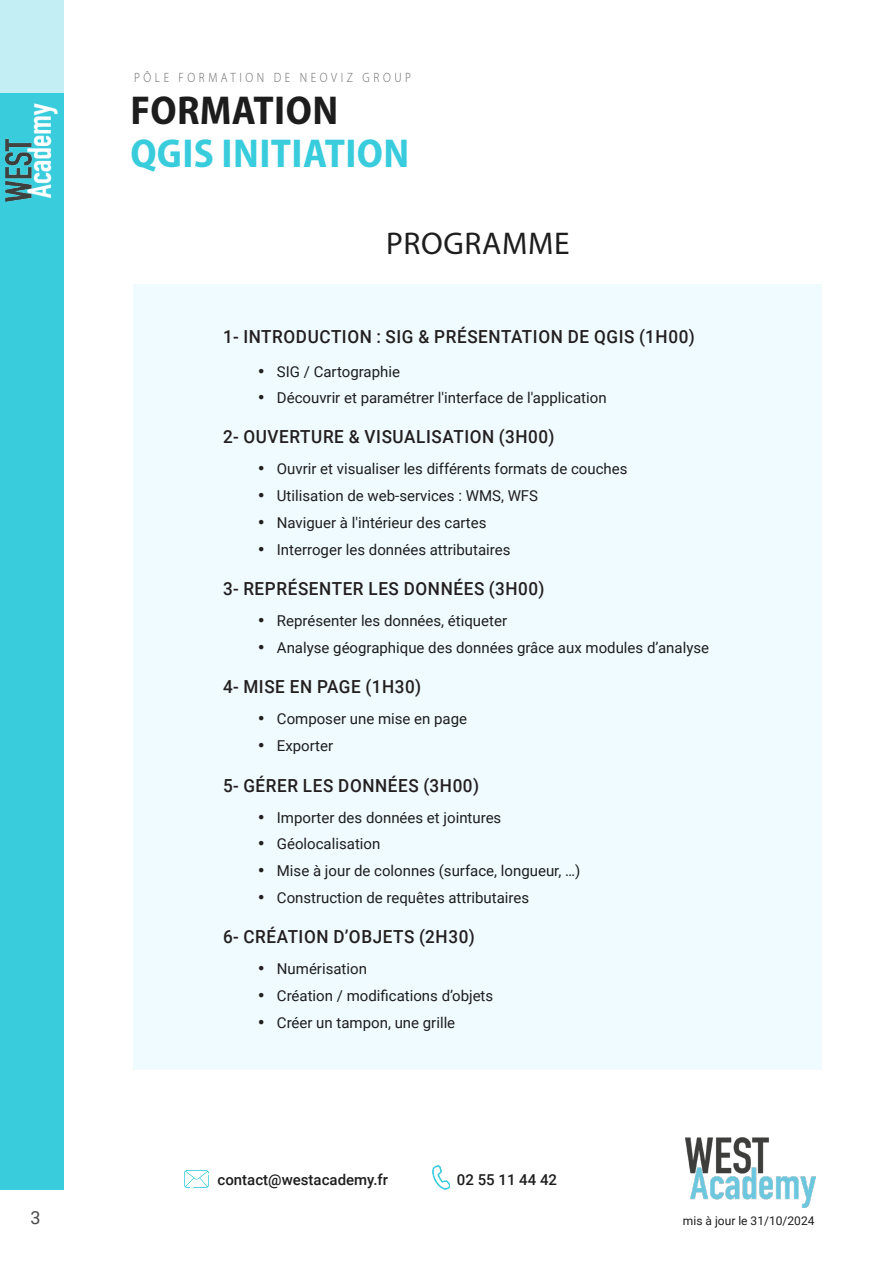
<style>
.page{position:relative;width:893px;height:1263px;background:#fff}
.page>*{position:absolute;margin:0;border:0;box-sizing:border-box;transform-origin:0 0}
.t1{font:700 semi-condensed 40.5px "Myriad Pro";letter-spacing:.01em;color:#38ccdd}
.t2{font:700 semi-condensed 40.5px "Myriad Pro";letter-spacing:.01em;color:#1d1d1d}
.t3{font:31.5px "Myriad Pro";letter-spacing:.02em;color:#1d1d1d}
.t4{font:500 18px "Roboto";letter-spacing:.035em;color:#231f20;scale:.95 1}
.t5{font:18px "Roboto";color:#494949}
.t6{font:15px "Roboto";color:#1d1d1d}
.t7{font:500 15px "Roboto";color:#1d1d1d}
.t8{font:300 13.5px "Myriad Pro";letter-spacing:.31em;color:#666;scale:.86 1}
.t9{font:12px "Roboto";color:#1d1d1d}
.s1{font-family:"Times New Roman";font-size:18px;color:#231f20}
</style>
<div class="page">
<div style="left:0;top:93px;width:63px;height:1097px;background:#38ccdd"></div>
<div style="left:0;top:0;width:63px;height:93px;background:#c3eff4"></div>
<img style="left:5px;top:103px;width:53px;height:98px">
<img style="left:685px;top:1137px;width:130px;height:70px">
<img style="left:433px;top:1166px;width:16px;height:24px">
<img style="left:184px;top:1170px;width:25px;height:17px">
<div style="left:133px;top:284px;width:689px;height:786px;background:#f0fbff"></div>
<p class="t5" style="left:30px;top:1205px;width:12px">3</p>
<p class="t8" style="left:134px;top:69px;width:324px">PÔLE FORMATION DE NEOVIZ GROUP</p>
<p class="t2" style="left:130px;top:84px;width:209px">FORMATION</p>
<p class="t1" style="left:130px;top:128px;width:280px">QGIS INITIATION</p>
<p class="t3" style="left:386px;top:224px;width:185px">PROGRAMME</p>
<p class="t4" style="left:223px;top:324px;width:498px">1- INTRODUCTION : SIG &amp; PRÉSENTATION DE QGIS (1H00)</p>
<p class="t6" style="left:258px;top:361px;width:143px"><span class="s1">•</span> SIG / Cartographie</p>
<p class="t6" style="left:258px;top:387px;width:350px"><span class="s1">•</span> Découvrir et paramétrer l'interface de l'application</p>
<p class="t4" style="left:223px;top:424px;width:350px">2- OUVERTURE &amp; VISUALISATION (3H00)</p>
<p class="t6" style="left:258px;top:458px;width:371px"><span class="s1">•</span> Ouvrir et visualiser les différents formats de couches</p>
<p class="t6" style="left:258px;top:485px;width:282px"><span class="s1">•</span> Utilisation de web-services : WMS, WFS</p>
<p class="t6" style="left:258px;top:512px;width:230px"><span class="s1">•</span> Naviguer à l'intérieur des cartes</p>
<p class="t6" style="left:258px;top:539px;width:254px"><span class="s1">•</span> Interroger les données attributaires</p>
<p class="t4" style="left:223px;top:576px;width:340px">3- REPRÉSENTER LES DONNÉES (3H00)</p>
<p class="t6" style="left:258px;top:610px;width:250px"><span class="s1">•</span> Représenter les données, étiqueter</p>
<p class="t6" style="left:258px;top:637px;width:452px"><span class="s1">•</span> Analyse géographique des données grâce aux modules d’analyse</p>
<p class="t4" style="left:223px;top:674px;width:210px">4- MISE EN PAGE (1H30)</p>
<p class="t6" style="left:258px;top:708px;width:210px"><span class="s1">•</span> Composer une mise en page</p>
<p class="t6" style="left:258px;top:735px;width:77px"><span class="s1">•</span> Exporter</p>
<p class="t4" style="left:223px;top:773px;width:271px">5- GÉRER LES DONNÉES (3H00)</p>
<p class="t6" style="left:258px;top:807px;width:245px"><span class="s1">•</span> Importer des données et jointures</p>
<p class="t6" style="left:258px;top:834px;width:124px"><span class="s1">•</span> Géolocalisation</p>
<p class="t6" style="left:258px;top:860px;width:324px"><span class="s1">•</span> Mise à jour de colonnes (surface, longueur, …)</p>
<p class="t6" style="left:258px;top:887px;width:272px"><span class="s1">•</span> Construction de requêtes attributaires</p>
<p class="t4" style="left:223px;top:924px;width:266px">6- CRÉATION D’OBJETS (2H30)</p>
<p class="t6" style="left:258px;top:959px;width:110px"><span class="s1">•</span> Numérisation</p>
<p class="t6" style="left:258px;top:985px;width:237px"><span class="s1">•</span> Création / modifications d’objets</p>
<p class="t6" style="left:258px;top:1012px;width:199px"><span class="s1">•</span> Créer un tampon, une grille</p>
<p class="t7" style="left:218px;top:1169px;width:172px">contact@westacademy.fr</p>
<p class="t7" style="left:457px;top:1169px;width:102px">02 55 11 44 42</p>
<p class="t9" style="left:683px;top:1212px;width:133px">mis à jour le 31/10/2024</p>
</div>
